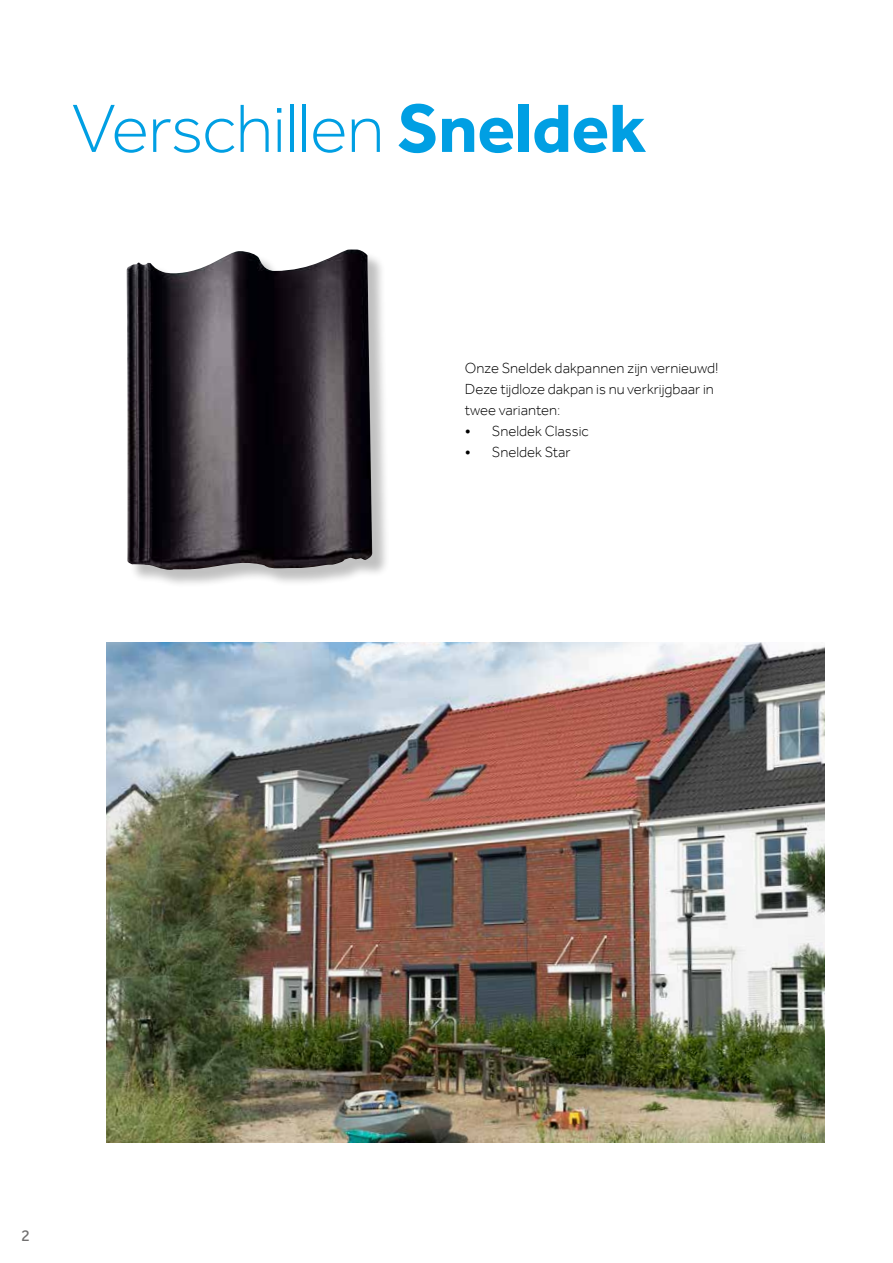
<style>
.page{position:relative;width:893px;height:1263px;background:#fff}
.page>*{position:absolute;margin:0;border:0;box-sizing:border-box;transform-origin:0 0}
.t1{font:300 70.5px "Effra";letter-spacing:-.015em;color:#009fe3}
.t2{font:16.5px "Effra";color:#706f6f}
.t3{font:300 15px/21px "Effra";color:#000}
.s1{font-weight:700}
.s2{font-size:18px}
</style>
<div class="page">
<div style="left:129px;top:252px;width:261px;height:336px;background:#000;opacity:.25"></div>
<img style="left:127px;top:249px;width:245px;height:321px">
<img style="left:106px;top:642px;width:719px;height:500px">
<h1 class="t1" style="left:71px;top:86px;width:577px">Verschillen <span class="s1">Sneldek</span></h1>
<p class="t3" style="left:465px;top:358px;width:255px">Onze Sneldek dakpannen zijn vernieuwd!<br>Deze tijdloze dakpan is nu verkrijgbaar in twee varianten:</p>
<p class="t3" style="left:465px;top:421px;width:126px"><span class="s2">•</span> Sneldek Classic</p>
<p class="t3" style="left:465px;top:442px;width:107px"><span class="s2">•</span> Sneldek Star</p>
<p class="t2" style="left:21px;top:1226px;width:10px">2</p>
</div>
